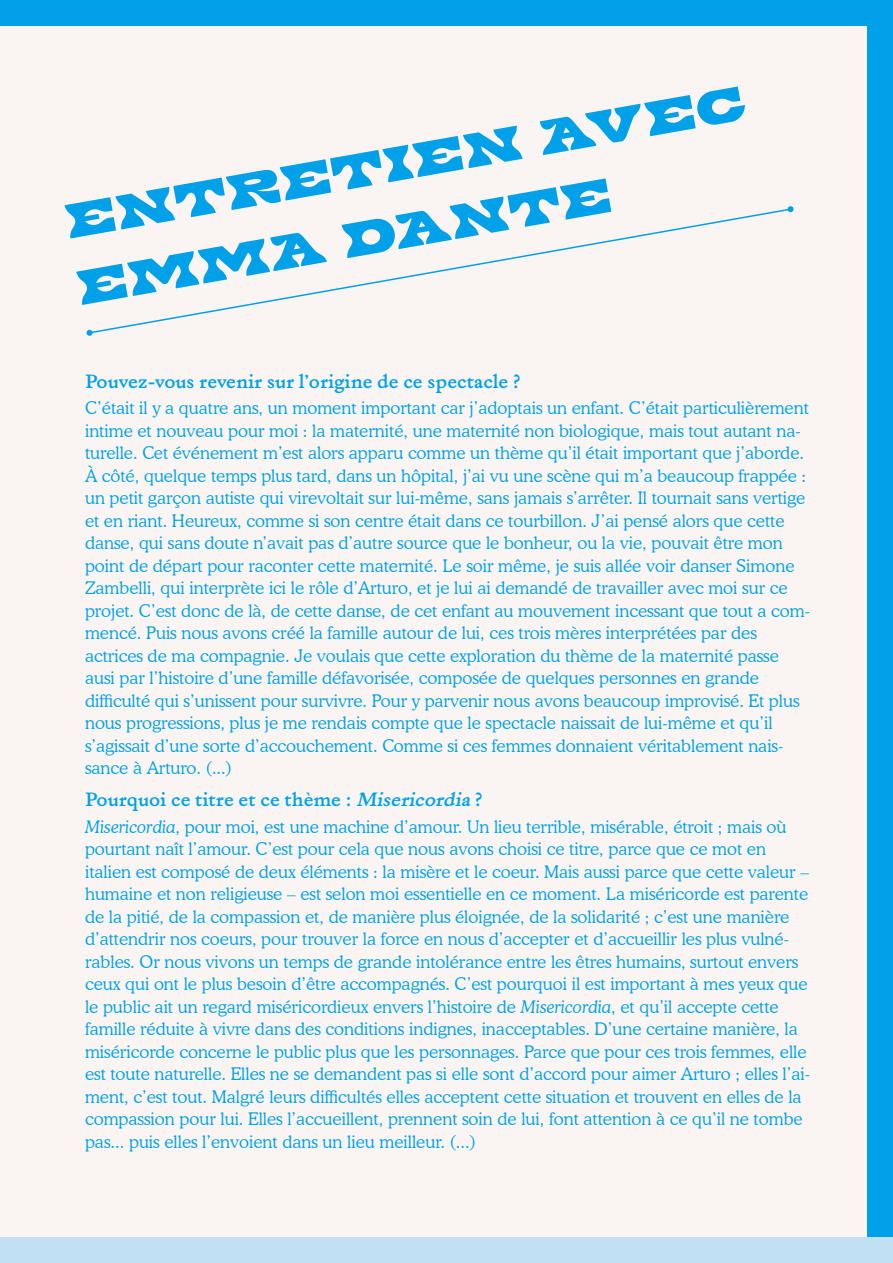
<style>
.page{position:relative;width:893px;height:1263px;background:#faf5f2}
.page>*{position:absolute;margin:0;border:0;box-sizing:border-box;transform-origin:0 0}
.Petit_titre{font:67.5px/67.5px "BOUFFES22 V8 Regular";color:#00a1e8}
.Texte{font:300 17.25px/22.5px "Cooper BT";color:#00a1e8}
.Dominicale{font:17.25px "Dominicale Alpha";color:#00a1e8}
.s1{font-style:italic}
</style>
<div class="page">
<div style="left:867px;top:0;width:26px;height:1263px;background:#00a1e8"></div>
<div style="left:0;top:1237px;width:893px;height:26px;background:#c1e0f4"></div>
<div style="left:0;top:0;width:893px;height:26px;background:#00a1e8"></div>
<svg style="left:89px;top:209px;width:703px;height:124px"></svg>
<div style="left:86px;top:330px;width:7px;height:6px;background:#00a1e8;border-radius:50%"></div>
<div style="left:787px;top:206px;width:7px;height:6px;background:#00a1e8;border-radius:50%"></div>
<p class="Petit_titre" style="left:59px;top:187px;width:642px;rotate:-10deg">ENTRE TIE N AVEC emma dant e</p>
<p class="Dominicale" style="left:85px;top:371px;width:437px">Pouvez-vous revenir sur l’origine de ce spectacle ?</p>
<p class="Texte" style="left:85px;top:397px;width:726px">C’était il y a quatre ans, un moment important car j’adoptais un enfant. C’était particulièrement intime et nouveau pour moi : la maternité, une maternité non biologique, mais tout autant na&shy;turelle. Cet événement m’est alors apparu comme un thème qu’il était important que j’aborde.<br>À côté, quelque temps plus tard, dans un hôpital, j’ai vu une scène qui m’a beaucoup frappée : un petit garçon autiste qui virevoltait sur lui-même, sans jamais s’arrêter. Il tournait sans vertige et en riant. Heureux, comme si son centre était dans ce tourbillon. J’ai pensé alors que cette danse, qui sans doute n’avait pas d’autre source que le bonheur, ou la vie, pouvait être mon point de départ pour raconter cette maternité. Le soir même, je suis allée voir danser Simone Zambelli, qui interprète ici le rôle d’Arturo, et je lui ai demandé de travailler avec moi sur ce projet. C’est donc de là, de cette danse, de cet enfant au mouvement incessant que tout a com&shy;mencé. Puis nous avons créé la famille autour de lui, ces trois mères interprétées par des actrices de ma compagnie. Je voulais que cette exploration du thème de la maternité passe ausi par l’histoire d’une famille défavorisée, composée de quelques personnes en grande difficulté qui s’unissent pour survivre. Pour y parvenir nous avons beaucoup improvisé. Et plus nous progressions, plus je me rendais compte que le spectacle naissait de lui-même et qu’il s’agissait d’une sorte d’accouchement. Comme si ces femmes donnaient véritablement nais&shy;sance à Arturo. (...)</p>
<p class="Dominicale" style="left:85px;top:790px;width:399px">Pourquoi ce titre et ce thème : <span class="s1">Misericordia</span> ?</p>
<p class="Texte" style="left:85px;top:815px;width:726px"><span class="s1">Misericordia</span>, pour moi, est une machine d’amour. Un lieu terrible, misérable, étroit ; mais où pourtant naît l’amour. C’est pour cela que nous avons choisi ce titre, parce que ce mot en italien est composé de deux éléments : la misère et le coeur. Mais aussi parce que cette valeur – humaine et non religieuse – est selon moi essentielle en ce moment. La miséricorde est parente de la pitié, de la compassion et, de manière plus éloignée, de la solidarité ; c’est une manière d’attendrir nos coeurs, pour trouver la force en nous d’accepter et d’accueillir les plus vulné&shy;rables. Or nous vivons un temps de grande intolérance entre les êtres humains, surtout envers ceux qui ont le plus besoin d’être accompagnés. C’est pourquoi il est important à mes yeux que le public ait un regard miséricordieux envers l’histoire de <span class="s1">Misericordia</span>, et qu’il accepte cette famille réduite à vivre dans des conditions indignes, inacceptables. D’une certaine manière, la miséricorde concerne le public plus que les personnages. Parce que pour ces trois femmes, elle est toute naturelle. Elles ne se demandent pas si elle sont d’accord pour aimer Arturo ; elles l’ai&shy;ment, c’est tout. Malgré leurs difficultés elles acceptent cette situation et trouvent en elles de la compassion pour lui. Elles l’accueillent, prennent soin de lui, font attention à ce qu’il ne tombe pas... puis elles l’envoient dans un lieu meilleur. (...)</p>
</div>
